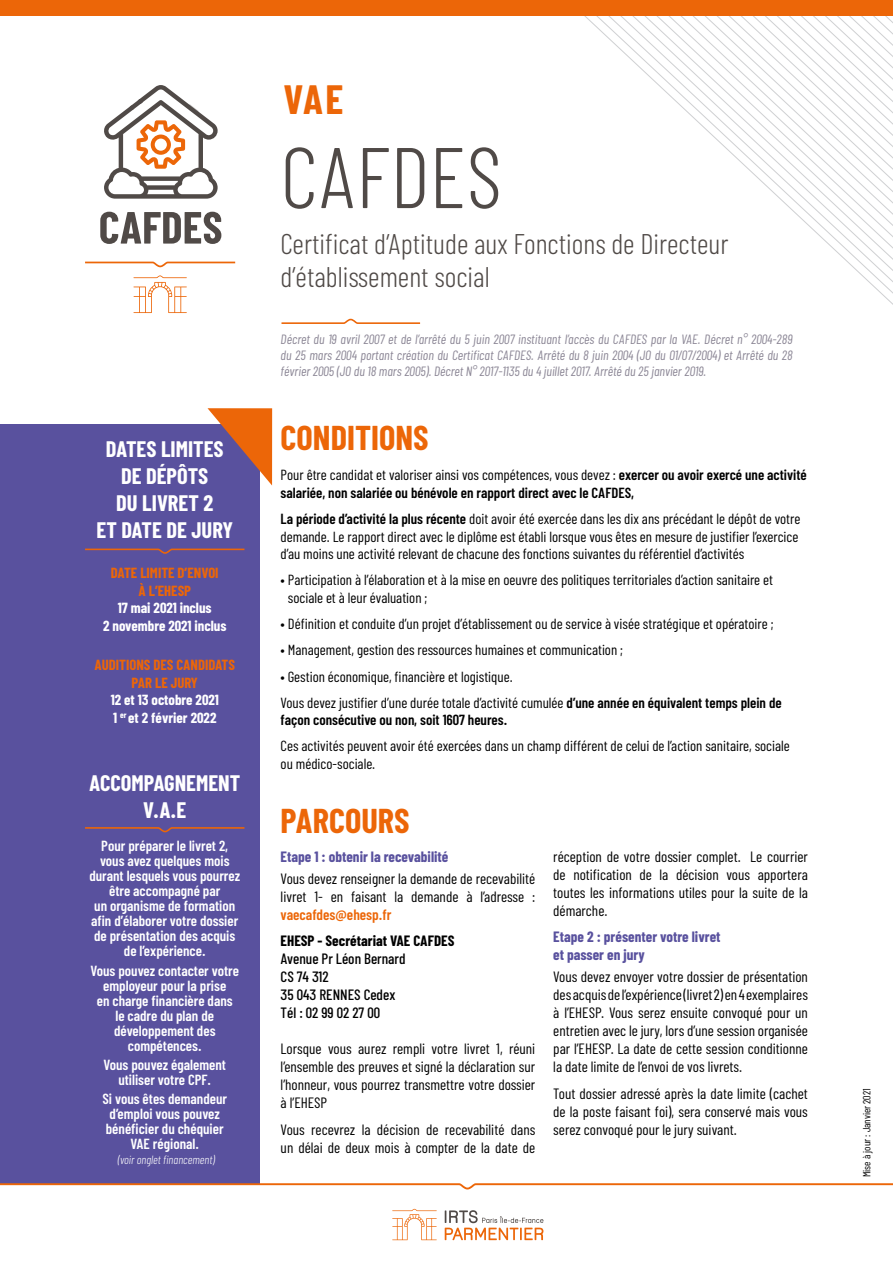
<style>
.page{position:relative;width:893px;height:1263px;background:#fff}
.page>*{position:absolute;margin:0;border:0;box-sizing:border-box;transform-origin:0 0}
.t1{font:300 85.8px "Barlow Condensed";color:#504a47}
.t2{font:700 41.1px "Barlow Condensed";color:#ec6608}
.t3{font:700 34.5px "Barlow Condensed";color:#ec6608}
.t4{font:300 28.5px/33px "Barlow Condensed";color:#504a47}
.t5{font:700 22.5px/27px "Barlow Condensed";color:#fff;text-align:center}
.t6{font:15px/18px "Barlow Condensed";color:#000;text-align:justify}
.t7{font:700 15px/18px "Barlow Condensed";color:#59519e}
.t8{font:500 15px/18px "Barlow Condensed";color:#000}
.t9{font:700 15px "Barlow Condensed";color:#000}
.t10{font:600 15px "Barlow Condensed";color:#ec6608}
.t11{font:14.7px/17.7px "Barlow Condensed";color:#000}
.t12{font:600 14.7px/15px "Barlow Condensed";color:#fff;text-align:center}
.t13{font:600 14.7px/17.7px "Barlow Condensed";color:#000}
.t14{font:700 14.7px/17.7px "Barlow Condensed";color:#fff;text-align:center}
.t15{font:700 14.7px/17.7px "Barlow Condensed";color:#ec6608;text-align:center}
.t16{font:italic 13.5px/16.2px "Barlow Condensed";color:#8c8796;text-align:justify}
.t17{font:italic 300 12px "Barlow Condensed";color:#fff}
.t18{font:10.5px "Barlow Condensed";color:#000}
.s1{font-weight:400}
.s2{font-weight:600}
</style>
<div class="page">
<svg style="left:380px;top:15px;width:513px;height:309px"></svg>
<div style="left:0;top:424px;width:259px;height:761px;background:#59519e"></div>
<svg style="left:445px;top:1210px;width:98px;height:30px"></svg>
<svg style="left:392px;top:1209px;width:45px;height:31px"></svg>
<svg style="left:0;top:1183px;width:893px;height:6px"></svg>
<div style="left:0;top:0;width:893px;height:15px;background:#ec6608"></div>
<svg style="left:281px;top:319px;width:139px;height:5px"></svg>
<svg style="left:85px;top:827px;width:159px;height:5px"></svg>
<svg style="left:207px;top:408px;width:65px;height:77px"></svg>
<svg style="left:85px;top:262px;width:150px;height:5px"></svg>
<svg style="left:133px;top:275px;width:54px;height:38px"></svg>
<svg style="left:104px;top:85px;width:114px;height:114px"></svg>
<svg style="left:100px;top:212px;width:121px;height:32px"></svg>
<svg style="left:85px;top:549px;width:159px;height:5px"></svg>
<h3 class="t5" style="left:96px;top:435px;width:138px">DATES LIMITES<br>DE DÉPÔTS<br>DU LIVRET 2<br>ET DATE DE JURY</h3>
<p class="t15" style="left:111px;top:564px;width:109px">DATE LIMITE D’ENVOI<br>À L’EHESP</p>
<p class="t14" style="left:103px;top:599px;width:125px">17 mai 2021 inclus<br>2 novembre 2021 inclus</p>
<p class="t15" style="left:95px;top:655px;width:142px">AUDITIONS DES CANDIDATS<br>PAR LE JURY</p>
<p class="t14" style="left:111px;top:691px;width:110px;text-align:left">12 et 13 octobre 2021<br>1 <sup>er</sup> et 2 février 2022</p>
<h3 class="t5" style="left:89px;top:768px;width:153px">ACCOMPAGNEMENT<br>V.A.E</h3>
<p class="t12" style="left:89px;top:838px;width:152px">Pour préparer le livret 2, vous avez quelques mois durant lesquels vous pourrez être accompagné par<br>un organisme de formation afin d’élaborer votre dossier de présentation des acquis de l’expérience.</p>
<p class="t12" style="left:91px;top:962px;width:150px">Vous pouvez contacter votre employeur pour la prise<br>en charge financière dans le cadre du plan de développement des compétences.</p>
<p class="t12" style="left:104px;top:1057px;width:124px">Vous pouvez également utiliser votre CPF.</p>
<p class="t12" style="left:102px;top:1091px;width:126px">Si vous êtes demandeur d’emploi vous pouvez bénéficier du chéquier<br>VAE régional.</p>
<p class="t17" style="left:118px;top:1152px;width:99px">(voir onglet financement)</p>
<h2 class="t2" style="left:284px;top:74px;width:61px">VAE</h2>
<h1 class="t1" style="left:280px;top:124px;width:223px">CAFDES</h1>
<h3 class="t4" style="left:280px;top:226px;width:450px">Certificat d’Aptitude aux Fonctions de Directeur d’établissement social</h3>
<p class="t16" style="left:281px;top:330px;width:514px">Décret du 19 avril 2007 et de l’arrêté du 5 juin 2007 instituant l’accès du CAFDES par la VAE. Décret n° 2004-289 du 25 mars 2004 portant création du Certificat CAFDES. Arrêté du 8 juin 2004 (JO du 01/07/2004) et Arrêté du 28 février 2005 (JO du 18 mars 2005). Décret N° 2017-1135 du 4 juillet 2017. Arrêté du 25 janvier 2019.</p>
<h3 class="t3" style="left:281px;top:416px;width:150px">CONDITIONS</h3>
<p class="t13" style="left:281px;top:466px;width:528px"><span class="s1">Pour être candidat et valoriser ainsi vos compétences, vous devez :</span> exercer ou avoir exercé une activité salariée, non salariée ou bénévole en rapport direct avec le CAFDES,</p>
<p class="t11" style="left:281px;top:509px;width:521px"><span class="s2">La période d’activité la plus récente</span> doit avoir été exercée dans les dix ans précédant le dépôt de votre demande. Le rapport direct avec le diplôme est établi lorsque vous êtes en mesure de justifier l’exercice d’au moins une activité relevant de chacune des fonctions suivantes du référentiel d’activités</p>
<p class="t11" style="left:288px;top:571px;width:487px;text-indent:-7px">• Participation à l’élaboration et à la mise en oeuvre des politiques territoriales d’action sanitaire et sociale et à leur évaluation ;</p>
<p class="t11" style="left:281px;top:615px;width:494px">• Définition et conduite d’un projet d’établissement ou de service à visée stratégique et opératoire ;</p>
<p class="t11" style="left:281px;top:641px;width:344px">• Management, gestion des ressources humaines et communication ;</p>
<p class="t11" style="left:281px;top:663px;width:503px;line-height:26.1px">• Gestion économique, financière et logistique.<br>Vous devez justifier d’une durée totale d’activité cumulée <span class="s2">d’une année en équivalent temps plein de</span></p>
<p class="t13" style="left:281px;top:711px;width:228px">façon consécutive ou non, soit 1607 heures.</p>
<p class="t11" style="left:281px;top:737px;width:511px">Ces activités peuvent avoir été exercées dans un champ différent de celui de l’action sanitaire, sociale ou médico-sociale.</p>
<h3 class="t3" style="left:281px;top:799px;width:131px">PARCOURS</h3>
<p class="t7" style="left:281px;top:847px;width:169px">Etape 1 : obtenir la recevabilité</p>
<p class="t6" style="left:281px;top:869px;width:256px">Vous devez renseigner la demande de recevabilité livret 1- en faisant la demande à l’adresse :</p>
<p class="t10" style="left:281px;top:905px;width:112px">vaecafdes@ehesp.fr</p>
<p class="t9" style="left:281px;top:932px;width:175px">EHESP - Secrétariat VAE CAFDES</p>
<p class="t8" style="left:281px;top:950px;width:126px">Avenue Pr Léon Bernard<br>CS 74 312<br>35 043 RENNES Cedex<br>Tél : 02 99 02 27 00</p>
<p class="t6" style="left:281px;top:1040px;width:256px">Lorsque vous aurez rempli votre livret 1, réuni l’ensemble des preuves et signé la déclaration sur l’honneur, vous pourrez transmettre votre dossier à l’EHESP</p>
<p class="t6" style="left:281px;top:1120px;width:256px">Vous recevrez la décision de recevabilité dans un délai de deux mois à compter de la date de</p>
<p class="t6" style="left:553px;top:847px;width:256px">réception de votre dossier complet. Le courrier de notification de la décision vous apportera toutes les informations utiles pour la suite de la démarche.</p>
<p class="t7" style="left:553px;top:927px;width:169px">Etape 2 : présenter votre livret et passer en jury</p>
<p class="t6" style="left:553px;top:968px;width:256px">Vous devez envoyer votre dossier de présentation des acquis de l’expérience (livret 2) en 4 exemplaires à l’EHESP. Vous serez ensuite convoqué pour un entretien avec le jury, lors d’une session organisée par l’EHESP. La date de cette session conditionne la date limite de l’envoi de vos livrets.</p>
<p class="t6" style="left:553px;top:1084px;width:256px">Tout dossier adressé après la date limite (cachet de la poste faisant foi), sera conservé mais vous serez convoqué pour le jury suivant.</p>
<p class="t18" style="left:860px;top:1177px;width:90px;rotate:-90deg">Mise à jour : Janvier 2021</p>
</div>
